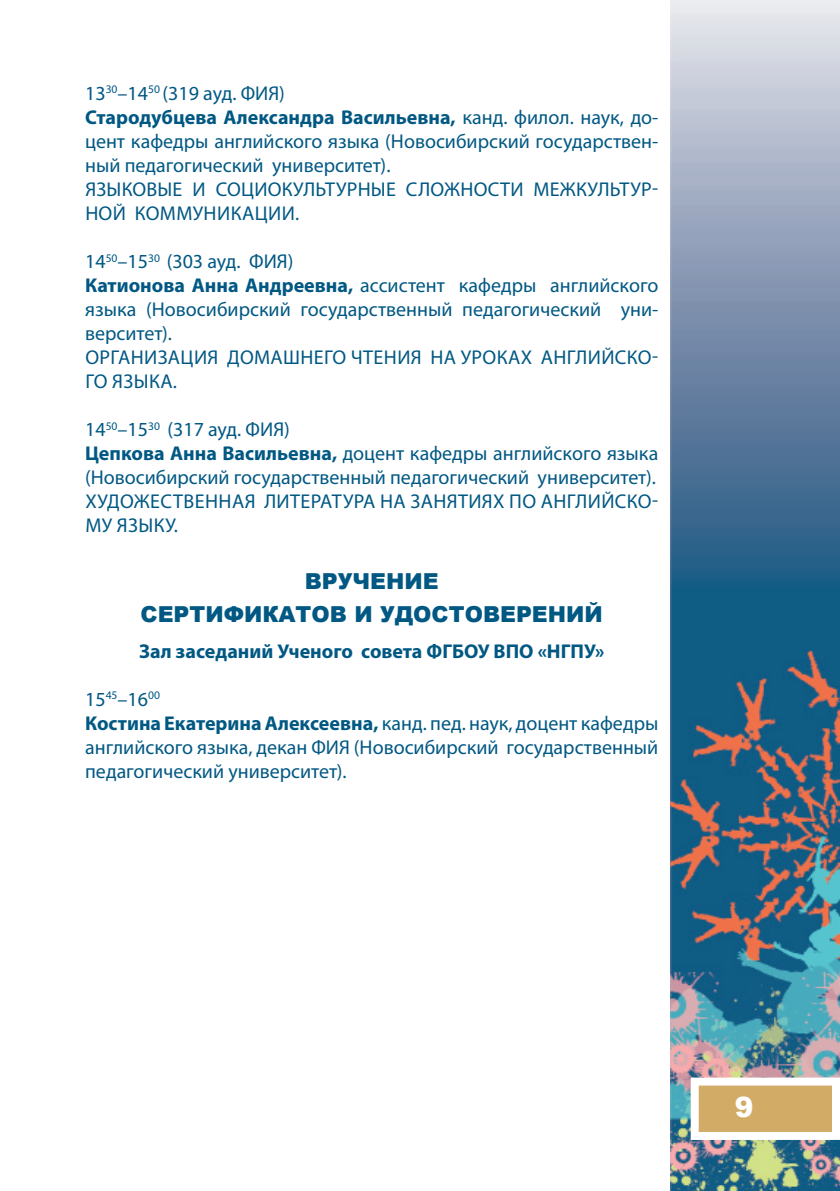
<style>
.page{position:relative;width:840px;height:1191px;background:#fff}
.page>*{position:absolute;margin:0;border:0;box-sizing:border-box;transform-origin:0 0}
.t1{font:900 28px "Arial";color:#fff}
.t2{font:900 22px "Arial";color:#005883}
.t3{font:20px/24px "Myriad Pro";color:#005883}
.t4{font:700 20px "Myriad Pro";color:#005883}
.s1{font-weight:700}
</style>
<div class="page">
<img style="left:670px;top:0;width:169px;height:1191px">
<div style="left:690px;top:1077px;width:149px;height:63px;background:#d2ab66;border:8px solid #fff"></div>
<p class="t3" style="left:85px;top:81px;width:574px">13<sup>30</sup>–14<sup>50</sup> (319 ауд. ФИЯ)<br><span class="s1">Стародубцева Александра Васильевна,</span> канд. филол. наук, до&shy;цент кафедры английского языка (Новосибирский государствен&shy;ный педагогический университет).<br>Языковые и социокультурн</p>
<p class="t3" style="left:371px;top:177px;width:103px">ые сложности</p>
<p class="t3" style="left:533px;top:177px;width:126px">межкультур-</p>
<p class="t3" style="left:85px;top:201px;width:76px">но й коммуни</p>
<p class="t3" style="left:230px;top:201px;width:70px">кации.</p>
<p class="t3" style="left:85px;top:249px;width:574px">14<sup>50</sup>–15<sup>30</sup> (303 ауд. ФИЯ)<br><span class="s1">Катионова Анна Андреевна,</span> ассистент кафедры английского языка (Новосибирский государственный педагогический уни&shy;верситет).<br>Организация домашнего</p>
<p class="t3" style="left:351px;top:345px;width:25px">чтения</p>
<p class="t3" style="left:430px;top:345px;width:229px">на уроках английско-</p>
<p class="t3" style="left:85px;top:369px;width:93px">го языка.</p>
<p class="t3" style="left:85px;top:417px;width:574px">14<sup>50</sup>–15<sup>30</sup> (317 ауд. ФИЯ)<br><span class="s1">Цепкова Анна Васильевна,</span> доцент кафедры английского языка (Новосибирский государственный педагогический университет).<br>Художественн</p>
<p class="t3" style="left:232px;top:489px;width:57px">ая литер</p>
<p class="t3" style="left:320px;top:489px;width:126px">атура на занятия</p>
<p class="t3" style="left:493px;top:489px;width:166px">х по английско-</p>
<p class="t3" style="left:85px;top:513px;width:94px">му языку.</p>
<p class="t2" style="left:304px;top:565px;width:18px">ВРУЧЕН</p>
<p class="t2" style="left:404px;top:565px;width:33px">ИЕ</p>
<p class="t2" style="left:140px;top:598px;width:17px">СЕРТ</p>
<p class="t2" style="left:205px;top:598px;width:75px">ИФИКАТОВ</p>
<p class="t2" style="left:354px;top:598px;width:77px">И УДОСТОВЕРЕН</p>
<p class="t2" style="left:566px;top:598px;width:38px">ИЙ</p>
<p class="t4" style="left:139px;top:638px;width:466px">Зал заседаний Ученого совета ФГБОУ ВПО «НГПУ»</p>
<p class="t3" style="left:85px;top:686px;width:574px">15<sup>45</sup>–16<sup>00<br></sup><span class="s1">Костина Екатерина Алексеевна,</span> канд. пед. наук, доцент кафедры английского языка, декан ФИЯ (Новосибирский государственный педагогический университет).</p>
<h1 class="t1" style="left:734px;top:1086px;width:20px">9</h1>
</div>
